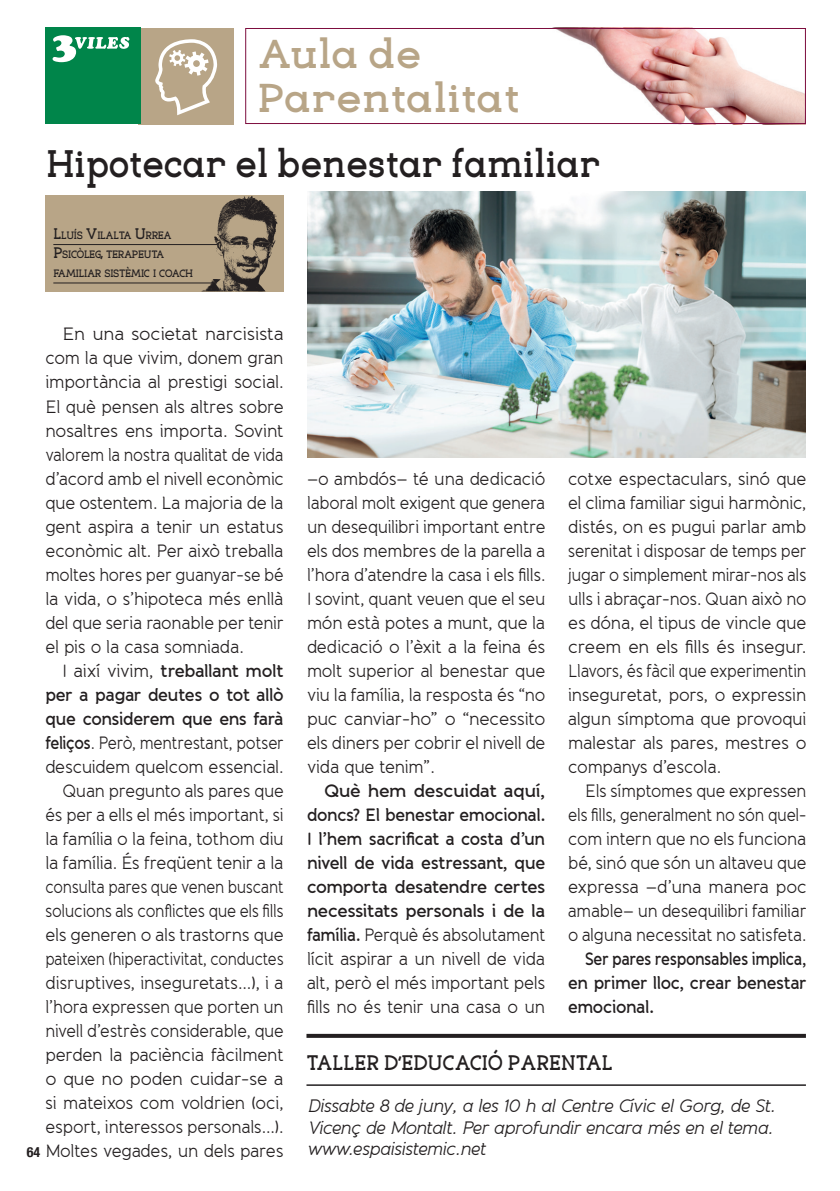
<style>
.page{position:relative;width:840px;height:1191px;background:#fff}
.page>*{position:absolute;margin:0;border:0;box-sizing:border-box;transform-origin:0 0}
.t1{font:700 42px/44px "Eligible";color:#b8a587}
.t2{font:700 40px "Eligible";letter-spacing:-.01em;color:#231f20;scale:.9 1}
.t3{font:700 22px "Eligible";color:#231f20;scale:.9 1}
.t4{font:italic 18px/21.6px "Banda";letter-spacing:-.045em;color:#231f20}
.t5{font:17.8px/24px "Banda";letter-spacing:-.015em;color:#231f20;text-align:justify}
.t6{font:17.8px/24px "Banda";letter-spacing:-.015em;color:#231f20;text-align:justify;scale:.95 1}
.t7{font:600 17.8px/24px "Banda";letter-spacing:-.025em;color:#231f20;text-align:justify;scale:1.04 1}
.t8{font:17.8px/24px "Banda";letter-spacing:-.015em;color:#231f20;text-align:justify;scale:.91 1}
.t9{font:600 17.8px/24px "Banda";letter-spacing:-.025em;color:#231f20;text-align:justify;scale:.87 1}
.t10{font:700 condensed 14px "Helvetica Neue";color:#231f20}
.t11{font:700 11.2px/19.2px "Eligible";letter-spacing:-.03em;color:#231f20;scale:.9 1}
.s1{font-size:16px}
.s2{font-weight:600}
.s3{font-weight:400}
</style>
<div class="page">
<img style="left:558px;top:30px;width:245px;height:92px">
<div style="left:245px;top:28px;width:560px;height:96px;border:1px solid #7d0d3e"></div>
<div style="left:138px;top:28px;width:96px;height:96px;background:#b8a587"></div>
<div style="left:45px;top:28px;width:96px;height:96px;background:#00854a"></div>
<svg style="left:53px;top:35px;width:76px;height:27px"></svg>
<svg style="left:155px;top:39px;width:62px;height:76px"></svg>
<div style="left:45px;top:196px;width:238px;height:96px;background:#b8a587"></div>
<hr style="left:53px;top:244px;width:164px;height:1px;background:#231f20">
<hr style="left:53px;top:283px;width:164px;height:1px;background:#231f20">
<img style="left:201px;top:196px;width:76px;height:95px">
<hr style="left:306px;top:1084px;width:499px;height:1px;background:#231f20">
<svg style="left:306px;top:1033px;width:499px;height:4px;background:#524f50"></svg>
<img style="left:307px;top:191px;width:498px;height:267px">
<h1 class="t1" style="left:257px;top:29px;width:263px">Aula de<br>Parentalitat</h1>
<h2 class="t2" style="left:46px;top:127px;width:617px">Hipotecar el benestar familiar</h2>
<p class="t11" style="left:53px;top:224px;width:157px"><span class="s1">L</span>LUÍS <span class="s1">V</span>ILALTA <span class="s1">U</span>RREA<br><span class="s1">P</span>SICÒLEG<span class="s1">,</span> TERAPEUTA<br>FAMILIAR SISTÈMIC I COACH</p>
<p class="t5" style="left:45px;top:322px;width:240px;text-indent:17px">En una societat narcisista com la que vivim, donem gran importància al prestigi social.<br>El què pensen als altres sobre nosaltres ens importa. Sovint valorem la nostra qualitat de vida d’acord amb el nivell econòmic que ostentem. La majoria de la gent aspira a tenir un estatus econòmic alt. Per això treballa moltes hores per guanyar-se bé la vida, o s’hipoteca més enllà del que seria raonable per tenir el pis o la casa somniada.</p>
<p class="t5" style="left:45px;top:658px;width:240px;text-align:right">I així vivim, <span class="s2">treballant molt per a pagar deutes o tot allò que considerem que ens farà feliços</span>. Però, mentrestant, potser descuidem quelcom essencial.<br>Quan pregunto als pares que és per a ells el més important, si la família o la feina, tothom diu la família. És freqüent tenir a la consulta pares que venen buscant solucions als conflictes que els fills els generen o als trastorns que pateixen (hiperactivitat, conductes disruptives, inseguretats...), i a l’hora expressen que porten un nivell d’estrès considerable, que perden la paciència fàcilment o que no poden cuidar-se a si mateixos com voldrien (oci, esport, interessos personals...).<br>Moltes vegades, un dels pares</p>
<p class="t10" style="left:27px;top:1143px;width:15px">64</p>
<p class="t6" style="left:567px;top:466px;width:252px">cotxe espectaculars, sinó que el clima familiar sigui harmònic, distés, on es pugui parlar amb serenitat i disposar de temps per jugar o simplement mirar-nos als ulls i abraçar-nos. Quan això no es dóna, el tipus de vincle que creem en els fills és insegur.<br>Llavors, és fàcil que experimentin inseguretat, pors, o expressin algun símptoma que provoqui malestar als pares, mestres o companys d’escola.</p>
<p class="t8" style="left:567px;top:778px;width:263px;text-indent:17px">Els símptomes que expressen els fills, generalment no són quel&shy;com intern que no els funciona bé, sinó que són un altaveu que expressa –d’una manera poc amable– un desequilibri familiar o alguna necessitat no satisfeta.</p>
<p class="t9" style="left:567px;top:946px;width:275px;text-indent:17px">Ser pares responsables implica, en primer lloc, crear benestar emocional.</p>
<p class="t3" style="left:306px;top:1042px;width:342px">TALLER D’EDUCACIÓ PARENTAL</p>
<p class="t6" style="left:307px;top:466px;width:252px">–o ambdós– té una dedicació laboral molt exigent que genera un desequilibri important entre els dos membres de la parella a l’hora d’atendre la casa i els fills.<br>I sovint, quant veuen que el seu món està potes a munt, que la dedicació o l’èxit a la feina és molt superior al benestar que viu la família, la resposta és “no puc canviar-ho” o “necessito els diners per cobrir el nivell de vida que tenim”.</p>
<p class="t7" style="left:307px;top:778px;width:230px;text-indent:17px">Què hem descuidat aquí, doncs? El benestar emocional.<br>I l’hem sacrificat a costa d’un nivell de vida estressant, que comporta desatendre certes necessitats personals i de la família. <span class="s3">Perquè és absolutament lícit aspirar a un nivell de vida alt, però el més important pels fills no és tenir una casa o un</span></p>
<p class="t4" style="left:307px;top:1095px;width:469px">Dissabte 8 de juny, a les 10 h al Centre Cívic el Gorg, de St.<br>Vicenç de Montalt. Per aprofundir encara més en el tema. www.espaisistemic.net</p>
</div>
